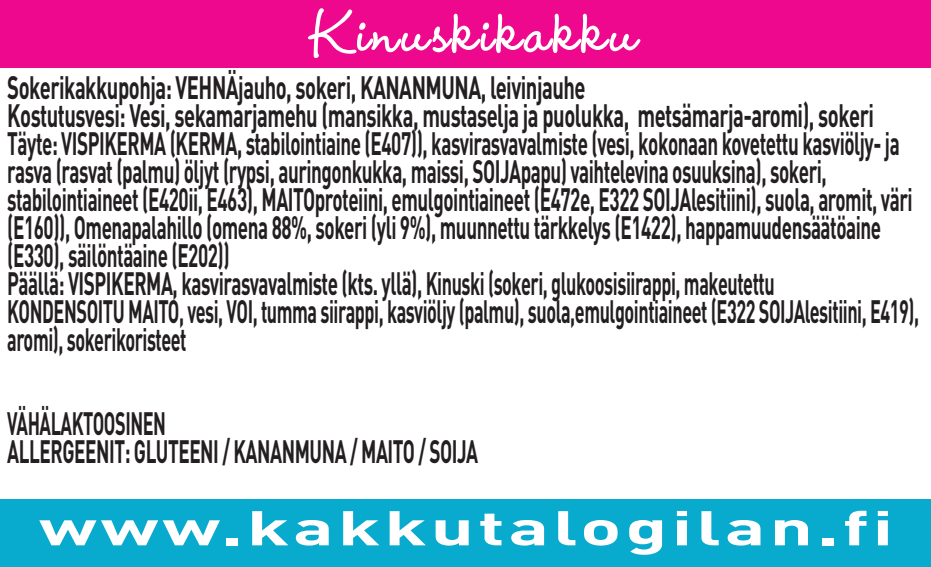
<style>
.page{position:relative;width:931px;height:567px;background:#fff}
.page>*{position:absolute;margin:0;border:0;box-sizing:border-box;transform-origin:0 0}
.t1{font:700 72px "Wendy LP Std";letter-spacing:.05em;color:#fff}
.t2{font:700 48px "DIN";letter-spacing:.05em;color:#fff;scale:1.59 1}
.t3{font:700 32px/28px "DIN";letter-spacing:-.025em;color:#231f20;scale:.63 1}
.t4{font:700 32px/28px "DIN";letter-spacing:-.025em;color:#231f20;scale:.56 1}
</style>
<div class="page">
<div style="left:0;top:0;width:931px;height:68px;background:#ed088d"></div>
<div style="left:0;top:499px;width:931px;height:68px;background:#08abcd"></div>
<h1 class="t1" style="left:310px;top:-11px;width:330px">Kinuskikakku</h1>
<p class="t3" style="left:7px;top:72px;width:1449px">Sokerikakkupohja: VEHNÄjauho, sokeri, KANANMUNA, leivinjauhe<br>Kostutusvesi: Vesi, sekamarjamehu (mansikka, mustaselja ja puolukka, metsämarja-aromi), sokeri Täyte: VISPIKERMA (KERMA, stabilointiaine (E407)), kasvirasvavalmiste (vesi, kokonaan kovetettu kasviöljy- ja rasva (rasvat (palmu) öljyt (rypsi, auringonkukka, maissi, SOIJApapu) vaihtelevina osuuksina), sokeri, stabilointiaineet (E420ii, E463), MAITOproteiini, emulgointiaineet (E472e, E322 SOIJAlesitiini), suola, aromit, väri (E160)), Omenapalahillo (omena 88%, sokeri (yli 9%), muunnettu tärkkelys (E1422), happamuudensäätöaine (E330), säilöntäaine (E202))<br>Päällä: VISPIKERMA, kasvirasvavalmiste (kts. yllä), Kinuski (sokeri, glukoosisiirappi, makeutettu<br>KONDENSOITU MAITO, vesi, VOI, tumma siirappi, kasviöljy (palmu), suola,emulgointiaineet (E322 SOIJAlesitiini, E419), aromi), sokerikoristeet</p>
<p class="t4" style="left:7px;top:408px;width:842px">VÄHÄLAKTOOSINEN<br>ALLERGEENIT: GLUTEENI / KANANMUNA / MAITO / SOIJA</p>
<h2 class="t2" style="left:39px;top:497px;width:539px">www.kakkutalogilan.fi</h2>
</div>
